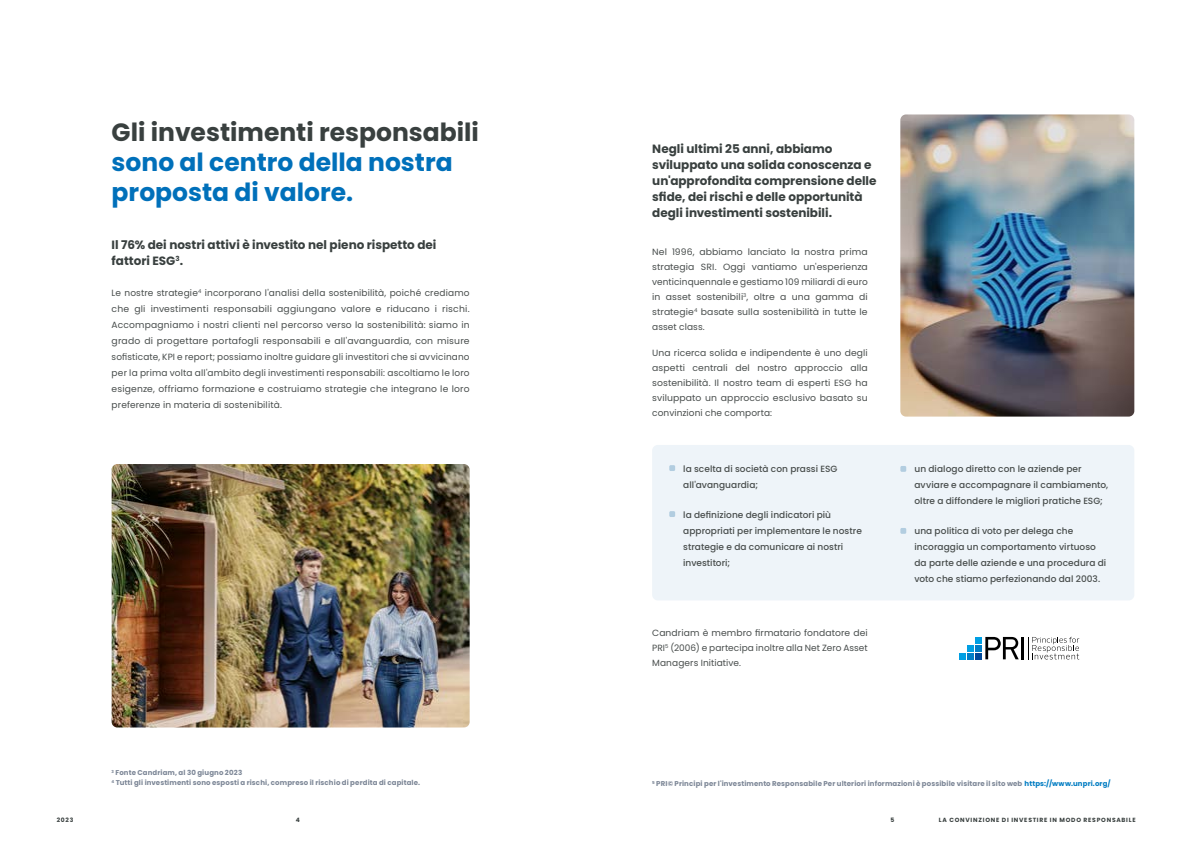
<style>
.page{position:relative;width:1191px;height:842px;background:#fff}
.page>*{position:absolute;margin:0;border:0;box-sizing:border-box;transform-origin:0 0}
.t1{font:700 25px/30px "Poppins";color:#0070ba}
.t2{font:700 25px "Poppins";color:#39403f}
.t3{font:700 12px/16px "Poppins";color:#39403f}
.t4{font:9px/15px "Poppins";letter-spacing:.01em;color:#484d4c;text-align:justify}
.t5{font:500 9px/16px "Poppins";letter-spacing:.005em;color:#484d4c}
.t6{font:700 7px/10px "Poppins";letter-spacing:.02em;color:#7d8797}
.t7{font:700 6px "Poppins";letter-spacing:.13em;color:#39403f}
.s1{color:#007cc2}
</style>
<div class="page">
<img style="left:112px;top:464px;width:357px;height:263px">
<img style="left:900px;top:114px;width:234px;height:303px">
<div style="left:652px;top:445px;width:482px;height:155px;background:#eef4f9;border-radius:6px"></div>
<svg style="left:900px;top:466px;width:6px;height:6px"></svg>
<svg style="left:900px;top:528px;width:6px;height:6px"></svg>
<svg style="left:669px;top:511px;width:6px;height:6px"></svg>
<svg style="left:669px;top:465px;width:6px;height:6px"></svg>
<svg style="left:959px;top:637px;width:59px;height:22px"></svg>
<hr style="left:1021px;top:637px;width:3px;height:22px;background:#000">
<svg style="left:1028px;top:637px;width:51px;height:22px"></svg>
<h1 class="t2" style="left:112px;top:117px;width:369px">Gli investimenti responsabili</h1>
<h1 class="t1" style="left:112px;top:147px;width:343px">sono al centro della nostra proposta di valore.</h1>
<h2 class="t3" style="left:112px;top:237px;width:326px">Il 76% dei nostri attivi è investito nel pieno rispetto dei fattori ESG<sup>3</sup>.</h2>
<p class="t4" style="left:112px;top:285px;width:359px;line-height:16px">Le nostre strategie<sup>4</sup> incorporano l'analisi della sostenibilità, poiché crediamo che gli investimenti responsabili aggiungano valore e riducano i rischi.<br>Accompagniamo i nostri clienti nel percorso verso la sostenibilità: siamo in grado di progettare portafogli responsabili e all'avanguardia, con misure sofisticate, KPI e report; possiamo inoltre guidare gli investitori che si avvicinano per la prima volta all'ambito degli investimenti responsabili: ascoltiamo le loro esigenze, offriamo formazione e costruiamo strategie che integrano le loro preferenze in materia di sostenibilità.</p>
<p class="t6" style="left:112px;top:768px;width:310px"><sup>3</sup> Fonte Candriam, al 30 giugno 2023<br><sup>4</sup> Tutti gli investimenti sono esposti a rischi, compreso il rischio di perdita di capitale.</p>
<h2 class="t3" style="left:652px;top:141px;width:226px">Negli ultimi 25 anni, abbiamo sviluppato una solida conoscenza e un'approfondita comprensione delle sfide, dei rischi e delle opportunità degli investimenti sostenibili.</h2>
<p class="t4" style="left:652px;top:244px;width:217px">Nel 1996, abbiamo lanciato la nostra prima strategia SRI. Oggi vantiamo un'esperienza venticinquennale e gestiamo 109 miliardi di euro in asset sostenibili<sup>3</sup>, oltre a una gamma di strategie<sup>4</sup> basate sulla sostenibilità in tutte le asset class.</p>
<p class="t4" style="left:652px;top:345px;width:217px">Una ricerca solida e indipendente è uno degli aspetti centrali del nostro approccio alla sostenibilità. Il nostro team di esperti ESG ha sviluppato un approccio esclusivo basato su convinzioni che comporta:</p>
<p class="t5" style="left:683px;top:461px;width:156px">la scelta di società con prassi ESG all'avanguardia;</p>
<p class="t5" style="left:683px;top:507px;width:180px">la definizione degli indicatori più appropriati per implementare le nostre strategie e da comunicare ai nostri investitori;</p>
<p class="t4" style="left:652px;top:625px;width:217px">Candriam è membro firmatario fondatore dei PRI<sup>5</sup> (2006) e partecipa inoltre alla Net Zero Asset Managers Initiative.</p>
<p class="t5" style="left:914px;top:461px;width:195px">un dialogo diretto con le aziende per avviare e accompagnare il cambiamento, oltre a diffondere le migliori pratiche ESG;</p>
<p class="t5" style="left:914px;top:523px;width:193px">una politica di voto per delega che incoraggia un comportamento virtuoso da parte delle aziende e una procedura di voto che stiamo perfezionando dal 2003.</p>
<p class="t6" style="left:652px;top:778px;width:460px"><sup>5</sup> PRI© Principi per l'investimento Responsabile Per ulteriori informazioni è possibile visitare il sito web <span class="s1">https://www.unpri.org/</span></p>
<p class="t7" style="left:57px;top:816px;width:18px">2023</p>
<p class="t7" style="left:296px;top:817px;width:6px">4</p>
<p class="t7" style="left:890px;top:817px;width:5px">5</p>
<p class="t7" style="left:939px;top:817px;width:198px">LA CONVINZIONE DI INVESTIRE IN MODO RESPONSABILE</p>
</div>
